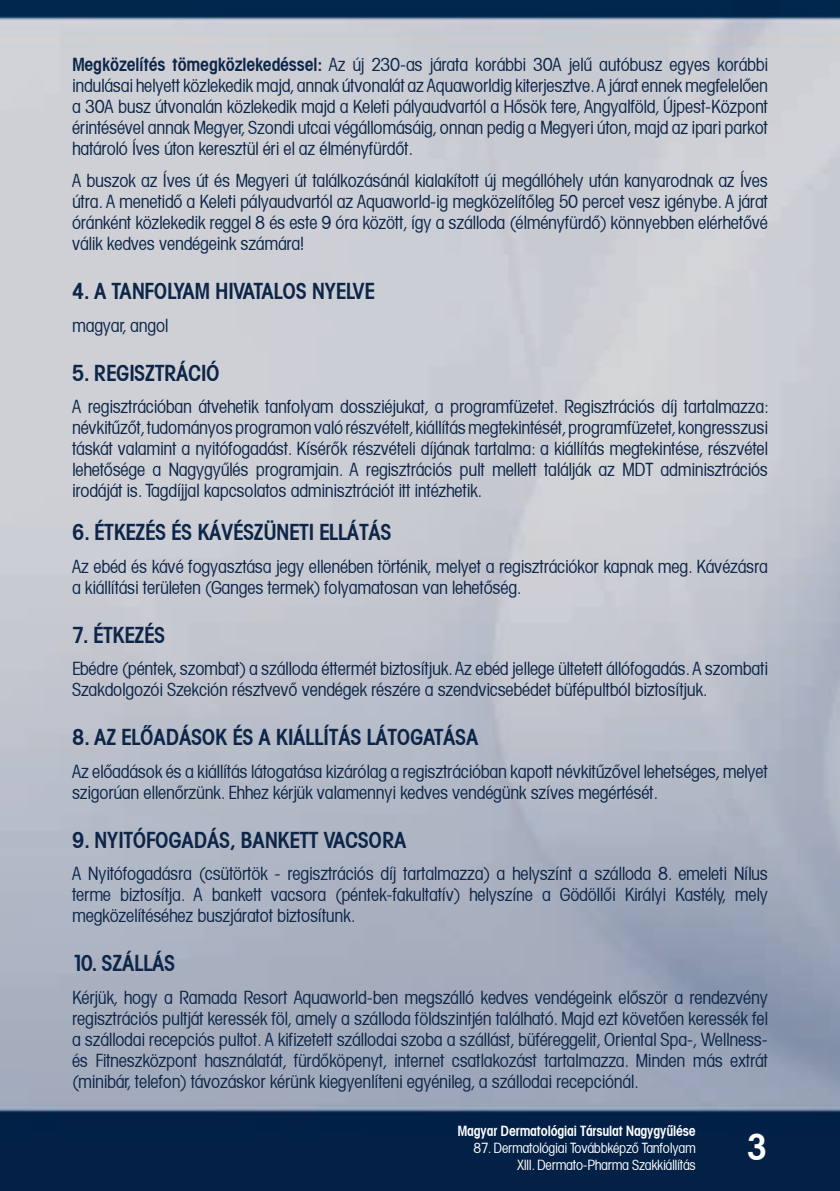
<style>
.page{position:relative;width:840px;height:1191px;background:#fff}
.page>*{position:absolute;margin:0;border:0;box-sizing:border-box;transform-origin:0 0}
.t1{font:36px "Avant Garde Dm Cn PFL";color:#fff}
.t2{font:22px "Avant Garde Dm Cn PFL";letter-spacing:-.005em;color:#0c2548}
.t3{font:18px/21px "Avant Garde Bk Cn PFL";letter-spacing:-.005em;color:#0c2548;text-align:justify}
.t4{font:14px/16.8px "Avant Garde Bk Cn PFL";letter-spacing:-.01em;color:#fff;text-align:right}
.t5{font:14px "Avant Garde Dm Cn PFL";letter-spacing:-.01em;color:#fff}
.s1{font-family:"Avant Garde Dm Cn PFL"}
</style>
<div class="page">
<img style="left:0;top:0;width:839px;height:1191px">
<p class="t3" style="left:72px;top:54px;width:697px"><span class="s1">Megközelítés tömegközlekedéssel:</span> Az új 230-as járata korábbi 30A jelű autóbusz egyes korábbi indulásai helyett közlekedik majd, annak útvonalát az Aquaworldig kiterjesztve. A járat ennek megfelelően a 30A busz útvonalán közlekedik majd a Keleti pályaudvartól a Hősök tere, Angyalföld, Újpest-Központ érintésével annak Megyer, Szondi utcai végállomásáig, onnan pedig a Megyeri úton, majd az ipari parkot határoló Íves úton keresztül éri el az élményfürdőt.</p>
<p class="t3" style="left:72px;top:170px;width:697px">A buszok az Íves út és Megyeri út találkozásánál kialakított új megállóhely után kanyarodnak az Íves útra. A menetidő a Keleti pályaudvartól az Aquaworld-ig megközelítőleg 50 percet vesz igénybe. A járat óránként közlekedik reggel 8 és este 9 óra között, így a szálloda (élményfürdő) könnyebben elérhetővé válik kedves vendégeink számára!</p>
<p class="t2" style="left:72px;top:277px;width:304px">4. A TANFOLYAM HIVATALOS NYELVE</p>
<p class="t3" style="left:72px;top:314px;width:98px">magyar, angol</p>
<p class="t2" style="left:72px;top:358px;width:149px">5. REGISZTRÁCIÓ</p>
<p class="t3" style="left:72px;top:395px;width:697px">A regisztrációban átvehetik tanfolyam dossziéjukat, a programfüzetet. Regisztrációs díj tartalmazza: névkitűzőt, tudományos programon való részvételt, kiállítás megtekintését, programfüzetet, kongresszusi táskát valamint a nyitófogadást. Kísérők részvételi díjának tartalma: a kiállítás megtekintése, részvétel lehetősége a Nagygyűlés programjain. A regisztrációs pult mellett találják az MDT adminisztrációs irodáját is. Tagdíjjal kapcsolatos adminisztrációt itt intézhetik.</p>
<p class="t2" style="left:72px;top:517px;width:320px">6. ÉTKEZÉS ÉS KÁVÉSZÜNETI ELLÁTÁS</p>
<p class="t3" style="left:72px;top:555px;width:697px">Az ebéd és kávé fogyasztása jegy ellenében történik, melyet a regisztrációkor kapnak meg. Kávézásra a kiállítási területen (Ganges termek) folyamatosan van lehetőség.</p>
<p class="t2" style="left:72px;top:620px;width:94px">7. ÉTKEZÉS</p>
<p class="t3" style="left:72px;top:658px;width:697px">Ebédre (péntek, szombat) a szálloda éttermét biztosítjuk. Az ebéd jellege ültetett állófogadás. A szombati<br>Szakdolgozói Szekción résztvevő vendégek részére a szendvicsebédet büfépultból biztosítjuk.</p>
<p class="t2" style="left:72px;top:722px;width:407px">8. AZ ELŐADÁSOK ÉS A KIÁLLÍTÁS LÁTOGATÁSA</p>
<p class="t3" style="left:72px;top:760px;width:697px">Az előadások és a kiállítás látogatása kizárólag a regisztrációban kapott névkitűzővel lehetséges, melyet szigorúan ellenőrzünk. Ehhez kérjük valamennyi kedves vendégünk szíves megértését.</p>
<p class="t2" style="left:72px;top:825px;width:335px">9. NYITÓFOGADÁS, BANKETT VACSORA</p>
<p class="t3" style="left:72px;top:862px;width:697px">A Nyitófogadásra (csütörtök - regisztrációs díj tartalmazza) a helyszínt a szálloda 8. emeleti Nílus terme biztosítja. A bankett vacsora (péntek-fakultatív) helyszíne a Gödöllői Királyi Kastély, mely megközelítéséhez buszjáratot biztosítunk.</p>
<p class="t2" style="left:72px;top:948px;width:104px">10. SZÁLLÁS</p>
<p class="t3" style="left:72px;top:986px;width:697px">Kérjük, hogy a Ramada Resort Aquaworld-ben megszálló kedves vendégeink először a rendezvény regisztrációs pultját keressék föl, amely a szálloda földszintjén található. Majd ezt követően keressék fel a szállodai recepciós pultot. A kifizetett szállodai szoba a szállást, büféreggelit, Oriental Spa-, Wellness&shy;és Fitneszközpont használatát, fürdőköpenyt, internet csatlakozást tartalmazza. Minden más extrát (minibár, telefon) távozáskor kérünk kiegyenlíteni egyénileg, a szállodai recepciónál.</p>
<p class="t5" style="left:457px;top:1121px;width:239px">Magyar Dermatológiai Társulat Nagygyűlése</p>
<p class="t4" style="left:473px;top:1139px;width:224px">87. Dermatológiai Továbbképző Tanfolyam<br>XIII. Dermato-Pharma Szakkiállítás</p>
<h1 class="t1" style="left:746px;top:1122px;width:21px">3</h1>
</div>
